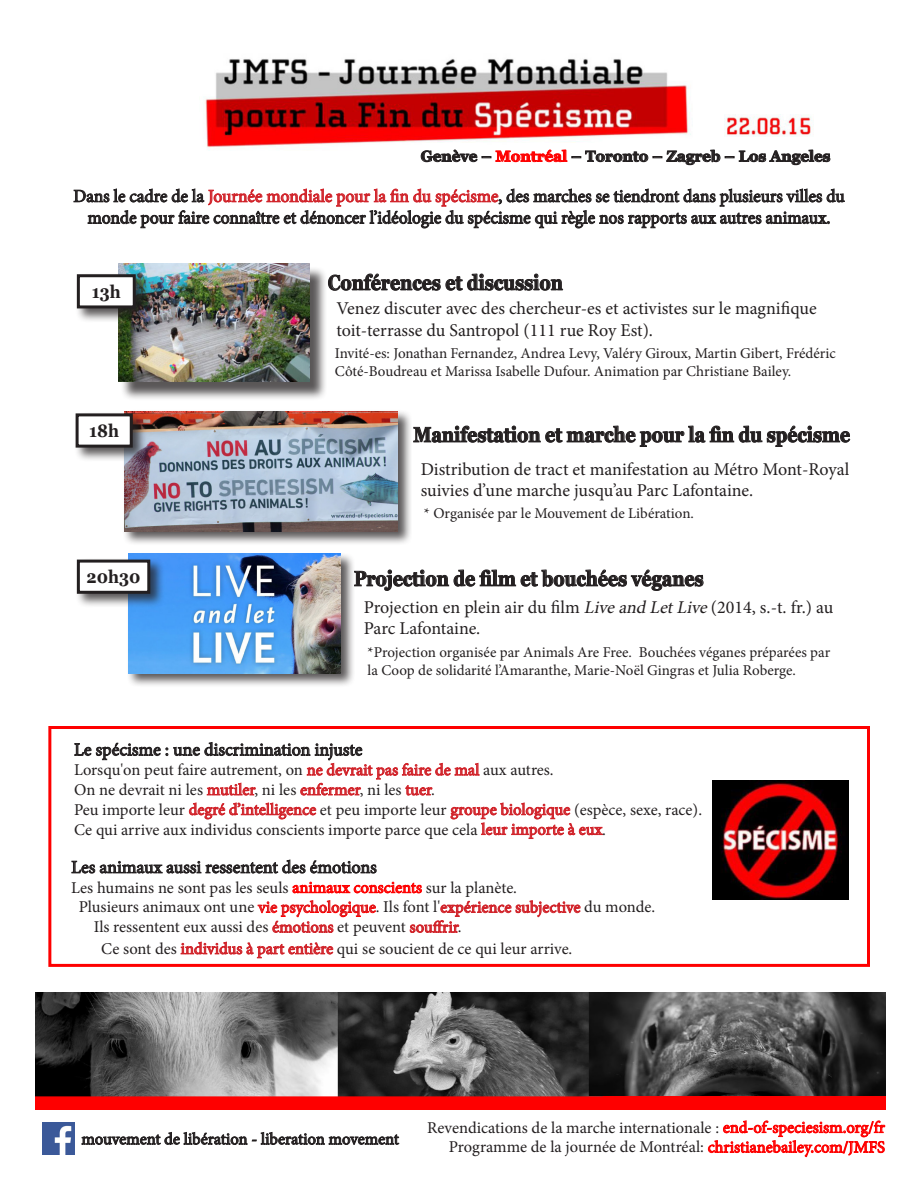
<style>
.page{position:relative;width:918px;height:1188px;background:#fff}
.page>*{position:absolute;margin:0;border:0;box-sizing:border-box;transform-origin:0 0}
.t1{font:700 21px "Georgia";color:#231f20;scale:.84 1}
.t2{font:18px/21.6px "Minion Pro";color:#231f20}
.t3{font:700 18px "Georgia";color:#231f20;scale:.9 1}
.t4{font:16.5px "Minion Pro";color:#231f20}
.t5{font:15px/18px "Minion Pro";color:#231f20}
.t6{font:700 15px "Vani";color:#231f20}
.s1{color:#fe0000}
.s2{color:#d1232a}
.s3{font-style:italic}
</style>
<div class="page">
<div style="left:122px;top:410px;width:290px;height:136px;background:#231f20;opacity:.75"></div>
<img style="left:124px;top:412px;width:274px;height:119px">
<div style="left:121px;top:266px;width:207px;height:134px;background:#231f20;opacity:.75"></div>
<img style="left:118px;top:264px;width:191px;height:118px">
<img style="left:725px;top:114px;width:89px;height:23px">
<svg style="left:73px;top:188px;width:772px;height:41px"></svg>
<div style="left:75px;top:272px;width:75px;height:51px;background:#231f20;opacity:.75"></div>
<div style="left:78px;top:276px;width:56px;height:31px;background:#fff"></div>
<div style="left:77px;top:274px;width:59px;height:34px;border:3px solid #231f20"></div>
<div style="left:74px;top:412px;width:73px;height:50px;background:#231f20;opacity:.75"></div>
<div style="left:77px;top:415px;width:54px;height:31px;background:#fff"></div>
<div style="left:76px;top:413px;width:57px;height:35px;border:3px solid #231f20"></div>
<svg style="left:328px;top:273px;width:235px;height:18px"></svg>
<img style="left:35px;top:992px;width:851px;height:117px">
<svg style="left:413px;top:425px;width:438px;height:22px"></svg>
<svg style="left:355px;top:569px;width:349px;height:22px"></svg>
<svg style="left:71px;top:859px;width:306px;height:15px"></svg>
<svg style="left:292px;top:881px;width:130px;height:13px"></svg>
<svg style="left:257px;top:900px;width:119px;height:33px"></svg>
<svg style="left:409px;top:900px;width:172px;height:33px"></svg>
<svg style="left:180px;top:941px;width:154px;height:18px"></svg>
<div style="left:126px;top:552px;width:229px;height:136px;background:#231f20;opacity:.75"></div>
<img style="left:128px;top:554px;width:213px;height:119px">
<div style="left:75px;top:558px;width:90px;height:50px;background:#231f20;opacity:.75"></div>
<div style="left:78px;top:561px;width:71px;height:31px;background:#fff"></div>
<div style="left:77px;top:560px;width:73px;height:34px;border:3px solid #231f20"></div>
<img style="left:205px;top:59px;width:486px;height:89px">
<svg style="left:420px;top:149px;width:411px;height:17px"></svg>
<svg style="left:81px;top:1132px;width:319px;height:13px"></svg>
<img style="left:42px;top:1122px;width:32px;height:32px">
<svg style="left:708px;top:1088px;width:178px;height:70px"></svg>
<svg style="left:74px;top:742px;width:406px;height:54px"></svg>
<svg style="left:189px;top:802px;width:128px;height:18px"></svg>
<svg style="left:450px;top:802px;width:153px;height:37px"></svg>
<div style="left:48px;top:726px;width:822px;height:241px;border:3px solid #fe0000"></div>
<img style="left:712px;top:780px;width:136px;height:119px">
<p class="t6" style="left:421px;top:147px;width:411px">Genève – <span class="s1">Montréal</span> – Toronto – Zagreb – Los Angeles</p>
<p class="t2" style="left:73px;top:185px;width:773px;text-align:center">Dans le cadre de la <span class="s2">Journée mondiale pour la fin du spécisme</span>, des marches se tiendront dans plusieurs villes du monde pour faire connaître et dénoncer l’idéologie du spécisme qui règle nos rapports aux autres animaux.</p>
<p class="t3" style="left:92px;top:280px;width:34px">13h</p>
<p class="t3" style="left:89px;top:420px;width:35px">18h</p>
<p class="t3" style="left:87px;top:566px;width:61px">20h30</p>
<p class="t1" style="left:328px;top:269px;width:281px">Conférences et discussion</p>
<p class="t2" style="left:336px;top:298px;width:482px">Venez discuter avec des chercheur-es et activistes sur le magnifique toit-terrasse du Santropol (111 rue Roy Est).</p>
<p class="t5" style="left:335px;top:344px;width:503px">Invité-es: Jonathan Fernandez, Andrea Levy, Valéry Giroux, Martin Gibert, Frédéric<br>Côté-Boudreau et Marissa Isabelle Dufour. Animation par Christiane Bailey.</p>
<p class="t1" style="left:413px;top:421px;width:521px">Manifestation et marche pour la fin du spécisme</p>
<p class="t2" style="left:421px;top:458px;width:430px">Distribution de tract et manifestation au Métro Mont-Royal suivies d’une marche jusqu’au Parc Lafontaine.</p>
<p class="t5" style="left:424px;top:505px;width:272px">* Organisée par le Mouvement de Libération.</p>
<p class="t1" style="left:354px;top:565px;width:418px">Projection de film et bouchées véganes</p>
<p class="t2" style="left:364px;top:596px;width:471px">Projection en plein air du film <span class="s3">Liveand LetLive</span>(2014, s.-t. fr.) au<br>Parc Lafontaine.</p>
<p class="t5" style="left:368px;top:643px;width:464px">*Projection organisée par Animals Are Free. Bouchées véganes préparées par la Coop de solidarité l’Amaranthe, Marie-Noël Gingras et Julia Roberge.</p>
<p class="t2" style="left:74px;top:739px;width:290px">Le spécisme : une discrimination injuste</p>
<p class="t4" style="left:74px;top:759px;width:481px">Lorsqu'on peut faire autrement, on <span class="s2">ne devrait pas faire de mal</span> aux autres.</p>
<p class="t4" style="left:74px;top:779px;width:362px">On ne devrait ni les <span class="s2">mutiler</span>, ni les <span class="s2">enfermer</span>, ni les <span class="s2">tuer</span>.</p>
<p class="t4" style="left:74px;top:798px;width:630px">Peu importe leur <span class="s2">degré d’intelligence</span> et peu importe leur <span class="s2">groupe biologique</span> (espèce, sexe, race).</p>
<p class="t4" style="left:74px;top:818px;width:534px">Ce qui arrive aux individus conscients importe parce que cela <span class="s2">leur importe à eux</span>.</p>
<p class="t2" style="left:71px;top:856px;width:307px">Les animaux aussi ressentent des émotions</p>
<p class="t4" style="left:71px;top:876px;width:447px">Les humains ne sont pas les seuls <span class="s1">animaux conscients</span> sur la planète.</p>
<p class="t4" style="left:79px;top:896px;width:578px">Plusieurs animaux ont une <span class="s2">vie psychologique</span>. Ils font l'<span class="s2">expérience subjective</span> du monde.</p>
<p class="t4" style="left:94px;top:916px;width:369px">Ils ressentent eux aussi des <span class="s2">émotions</span> et peuvent <span class="s2">souffrir</span>.</p>
<p class="t4" style="left:101px;top:938px;width:473px">Ce sont des <span class="s2">individus à part entière</span> qui se soucient de ce qui leur arrive.</p>
<p class="t4" style="left:81px;top:1128px;width:319px">mouvement de libération - liberation movement</p>
<p class="t4" style="left:427px;top:1116px;width:459px">Revendications de la marche internationale : <span class="s1">end-of-speciesism.org/fr</span></p>
<p class="t4" style="left:449px;top:1136px;width:438px">Programme de la journée de Montréal: <span class="s1">christianebailey.com/JMFS</span></p>
</div>
